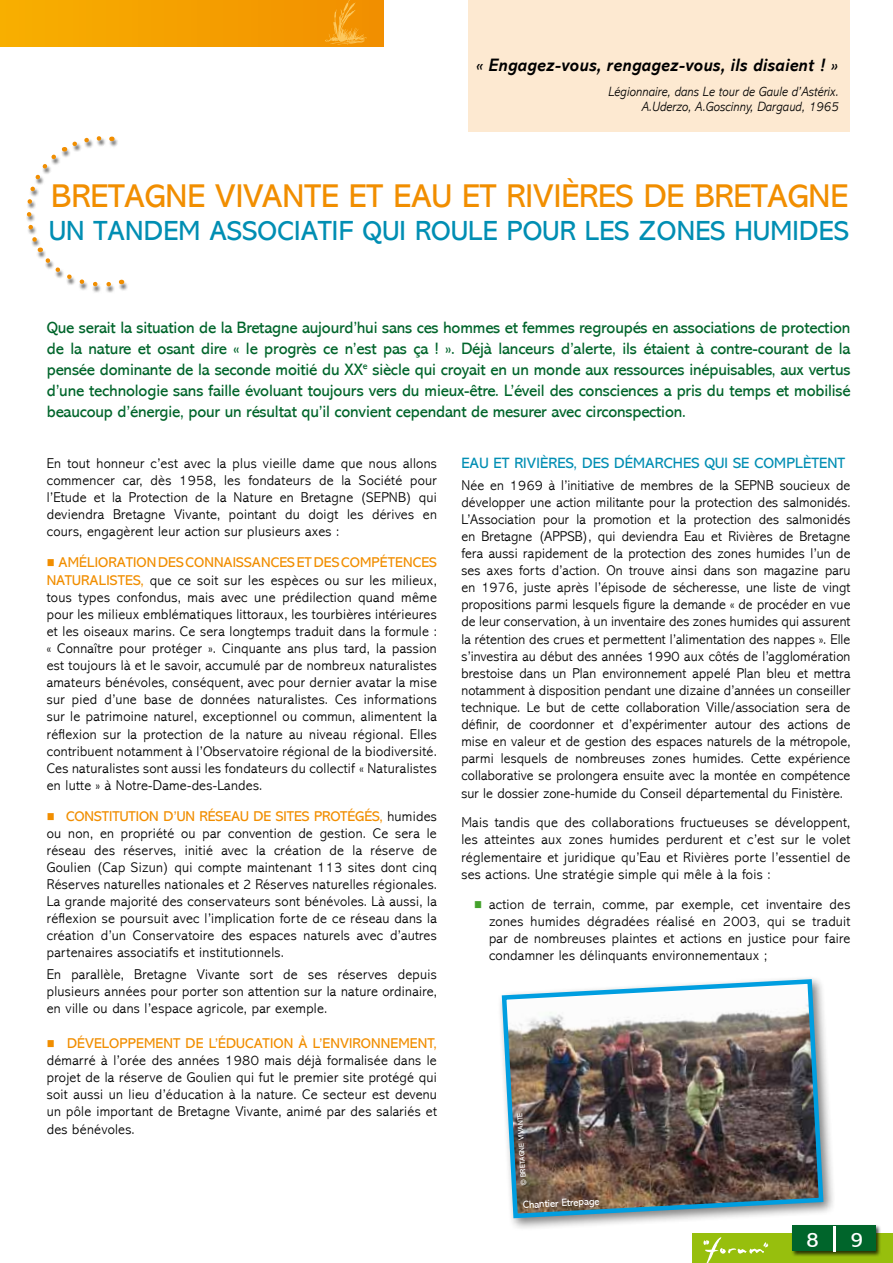
<style>
.page{position:relative;width:893px;height:1263px;background:#fff}
.page>*{position:absolute;margin:0;border:0;box-sizing:border-box;transform-origin:0 0}
.t1{font:33px "Abadi";color:#f18e00}
.t2{font:27.75px "Abadi";letter-spacing:.01em;color:#008eb3}
.t3{font:21px "Formata";color:#fff}
.t4{font:italic 700 18px "Abadi";letter-spacing:.01em;color:#000;scale:.95 1}
.t5{font:16.5px/21px "Abadi";letter-spacing:-.01em;color:#00652b;text-align:justify}
.t6{font:15px "Abadi";letter-spacing:.01em;color:#008eb3}
.t7{font:300 14.25px/17.1px "Abadi";letter-spacing:.02em;color:#000;text-align:justify}
.t8{font:300 14.25px/17.1px "Abadi";letter-spacing:.02em;color:#000;text-align:justify;scale:.96 1}
.t9{font:14.25px "Abadi";letter-spacing:.01em;color:#f18e00}
.t10{font:italic 300 13.5px/15px "Abadi";color:#000;text-align:right;scale:.95 1}
.t11{font:10.5px "Abadi";color:#fff}
.t12{font:7.5px "Abadi";color:#fff}
.s1{font-weight:400;color:#f18e00}
.s2{color:#f18e00}
.s3{color:#44a12b}
</style>
<div class="page">
<div style="left:468px;top:0;width:381px;height:132px;background:#fde9d1"></div>
<div style="left:692px;top:1233px;width:201px;height:30px;background:#97bf0d"></div>
<svg style="left:703px;top:1237px;width:65px;height:26px"></svg>
<div style="left:791px;top:1224px;width:91px;height:33px;background:#000;opacity:.75"></div>
<div style="left:793px;top:1226px;width:83px;height:25px;background:#00652b"></div>
<hr style="left:833px;top:1226px;width:3px;height:25px;background:#fff">
<div style="left:497px;top:974px;width:339px;height:257px;background:#000;opacity:.5"></div>
<img style="left:499px;top:977px;width:327px;height:243px">
<div style="left:26px;top:137px;width:103px;height:157px;background:#000;opacity:.75"></div>
<svg style="left:26px;top:136px;width:96px;height:152px"></svg>
<svg style="left:0;top:0;width:383px;height:47px;background:#f4a000"></svg>
<svg style="left:325px;top:0;width:42px;height:45px;background:#f39c13"></svg>
<p class="t4" style="left:476px;top:55px;width:382px">« Engagez-vous, rengagez-vous, ils disaient ! »</p>
<p class="t10" style="left:608px;top:84px;width:244px">Légionnaire, dans Le tour de Gaule d’Astérix.<br>A.Uderzo, A.Goscinny, Dargaud, 1965</p>
<h1 class="t1" style="left:51px;top:177px;width:795px">Bretagne Vivante et Eau et Rivières de Bretagne</h1>
<h2 class="t2" style="left:49px;top:215px;width:114px">un tandem</h2>
<h2 class="t2" style="left:209px;top:215px;width:607px">associatif qui roule pour les Zones humides</h2>
<p class="t5" style="left:47px;top:317px;width:805px">Que serait la situation de la Bretagne aujourd’hui sans ces hommes et femmes regroupés en associations de protection de la nature et osant dire « le progrès ce n’est pas ça ! ». Déjà lanceurs d’alerte, ils étaient à contre-courant de la pensée dominante de la seconde moitié du XX<sup>e</sup> siècle qui croyait en un monde aux ressources inépuisables, aux vertus d’une technologie sans faille évoluant toujours vers du mieux-être. L’éveil des consciences a pris du temps et mobilisé beaucoup d’énergie, pour un résultat qu’il convient cependant de mesurer avec circonspection.</p>
<p class="t7" style="left:47px;top:454px;width:392px">En tout honneur c’est avec la plus vieille dame que nous allons commencer car, dès 1958, les fondateurs de la Société pour l’Etude et la Protection de la Nature en Bretagne (SEPNB) qui deviendra Bretagne Vivante, pointant du doigt les dérives en cours, engagèrent leur action sur plusieurs axes :</p>
<p class="t9" style="left:47px;top:554px;width:121px">■ am élioration des</p>
<p class="t9" style="left:186px;top:554px;width:94px">connaissances</p>
<p class="t9" style="left:297px;top:554px;width:27px">et des</p>
<p class="t7" style="left:47px;top:554px;width:392px;text-align:left;text-indent:294px"><span class="s1">compétences naturalistes,</span> que ce soit sur les espèces ou sur les milieux, tous types confondus, mais avec une prédilection quand même pour les milieux emblématiques littoraux, les tourbières intérieures et les oiseaux marins. Ce sera longtemps traduit dans la formule : « Connaître pour protéger ». Cinquante ans plus tard, la passion est toujours là et le savoir, accumulé par de nombreux naturalistes amateurs bénévoles, conséquent, avec pour dernier avatar la mise sur pied d’une base de données naturalistes. Ces informations sur le patrimoine naturel, exceptionnel ou commun, alimentent la réflexion sur la protection de la nature au niveau régional. Elles contribuent notamment à l’Observatoire régional de la biodiversité.<br>Ces naturalistes sont aussi les fondateurs du collectif « Naturalistes en lutte » à Notre-Dame-des-Landes.</p>
<p class="t7" style="left:47px;top:808px;width:392px"><span class="s2">■</span> <span class="s1">constitution d’un réseau de sites protégés,</span> humides ou non, en propriété ou par convention de gestion. Ce sera le réseau des réserves, initié avec la création de la réserve de Goulien (Cap Sizun) qui compte maintenant 113 sites dont cinq Réserves naturelles nationales et 2 Réserves naturelles régionales.<br>La grande majorité des conservateurs sont bénévoles. Là aussi, la réflexion se poursuit avec l’implication forte de ce réseau dans la création d’un Conservatoire des espaces naturels avec d’autres partenaires associatifs et institutionnels.</p>
<p class="t7" style="left:47px;top:966px;width:392px">En parallèle, Bretagne Vivante sort de ses réserves depuis plusieurs années pour porter son attention sur la nature ordinaire, en ville ou dans l’espace agricole, par exemple.</p>
<p class="t9" style="left:47px;top:1035px;width:83px">■ développeme</p>
<p class="t9" style="left:163px;top:1035px;width:237px">nt de l’éducation à l’environneme</p>
<p class="t9" style="left:418px;top:1035px;width:21px">nt,</p>
<p class="t7" style="left:47px;top:1052px;width:392px">démarré à l’orée des années 1980 mais déjà formalisée dans le projet de la réserve de Goulien qui fut le premier site protégé qui soit aussi un lieu d’éducation à la nature. Ce secteur est devenu un pôle important de Bretagne Vivante, animé par des salariés et des bénévoles.</p>
<p class="t6" style="left:461px;top:455px;width:131px">Eau et Rivières, des</p>
<p class="t6" style="left:614px;top:455px;width:60px">démarches</p>
<p class="t6" style="left:704px;top:455px;width:142px">qui se complètent</p>
<p class="t8" style="left:461px;top:477px;width:407px">Née en 1969 à l’initiative de membres de la SEPNB soucieux de développer une action militante pour la protection des salmonidés.<br>L’Association pour la promotion et la protection des salmonidés en Bretagne (APPSB), qui deviendra Eau et Rivières de Bretagne fera aussi rapidement de la protection des zones humides l’un de ses axes forts d’action. On trouve ainsi dans son magazine paru en 1976, juste après l’épisode de sécheresse, une liste de vingt propositions parmi lesquels figure la demande « de procéder en vue de leur conservation, à un inventaire des zones humides qui assurent la rétention des crues et permettent l’alimentation des nappes ». Elle s’investira au début des années 1990 aux côtés de l’agglomération brestoise dans un Plan environnement appelé Plan bleu et mettra notamment à disposition pendant une dizaine d’années un conseiller technique. Le but de cette collaboration Ville/association sera de définir, de coordonner et d’expérimenter autour des actions de mise en valeur et de gestion des espaces naturels de la métropole, parmi lesquels de nombreuses zones humides. Cette expérience collaborative se prolongera ensuite avec la montée en compétence sur le dossier zone-humide du Conseil départemental du Finistère.</p>
<p class="t7" style="left:461px;top:814px;width:391px">Mais tandis que des collaborations fructueuses se développent, les atteintes aux zones humides perdurent et c’est sur le volet réglementaire et juridique qu’Eau et Rivières porte l’essentiel de ses actions. Une stratégie simple qui mêle à la fois :</p>
<p class="t7" style="left:489px;top:895px;width:363px;text-indent:-15px"><span class="s3">■</span> action de terrain, comme, par exemple, cet inventaire des zones humides dégradées réalisé en 2003, qui se traduit par de nombreuses plaintes et actions en justice pour faire condamner les délinquants environnementaux ;</p>
<p class="t12" style="left:519px;top:1185px;width:74px;rotate:-93deg">© Bretagne Viva nte</p>
<p class="t11" style="left:523px;top:1199px;width:78px;rotate:-3deg">ChantierEtrepage</p>
<h3 class="t3" style="left:806px;top:1226px;width:14px">8</h3>
<h3 class="t3" style="left:851px;top:1226px;width:14px">9</h3>
</div>
